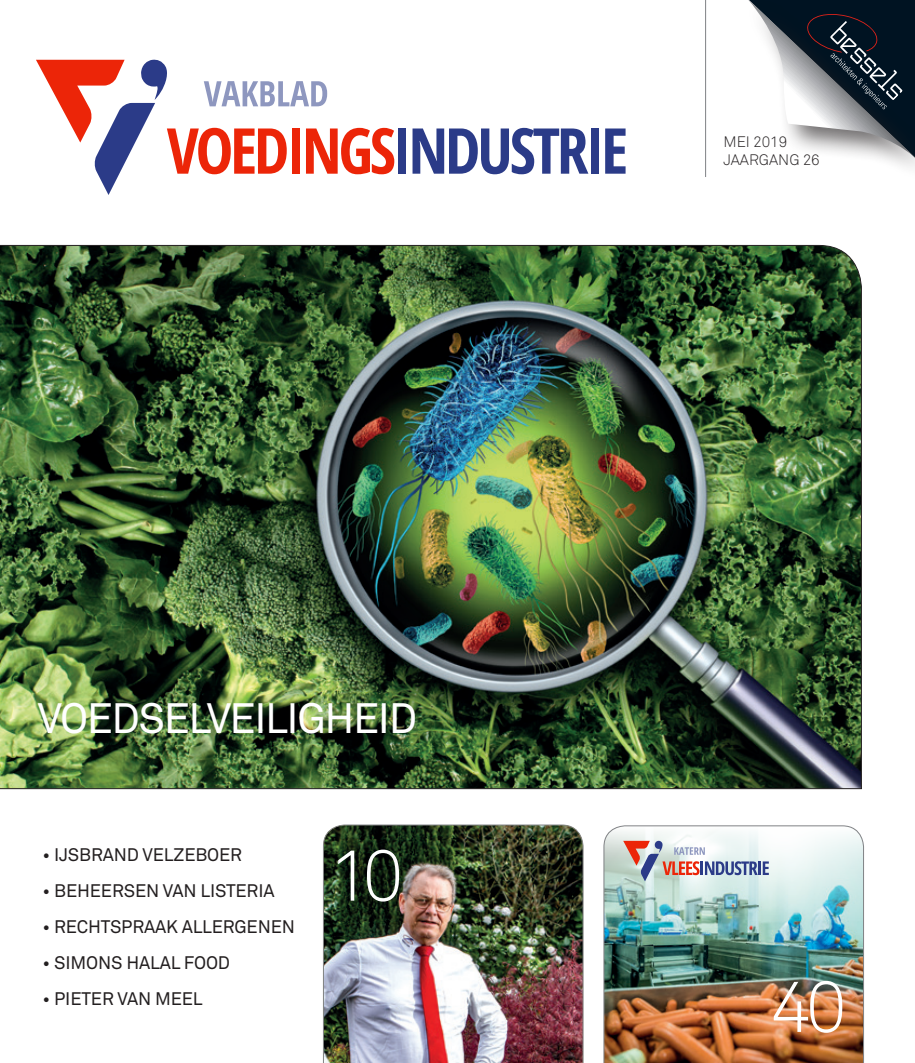
<style>
.page{position:relative;width:915px;height:1063px;background:#fff}
.page>*{position:absolute;margin:0;border:0;box-sizing:border-box;transform-origin:0 0}
.t1{font:300 72px "Akkurat";color:#fff}
.t2{font:42px "Akkurat";letter-spacing:-.035em;color:#fff}
.t3{font:18px "Akkurat";letter-spacing:-.01em;color:#231f20}
.t4{font:300 15px/18px "Akkurat";color:#231f20}
</style>
<div class="page">
<img style="left:323px;top:824px;width:260px;height:239px">
<img style="left:0;top:245px;width:861px;height:544px">
<hr style="left:705px;top:0;width:1px;height:177px;background:#808285">
<div style="left:398px;top:129px;width:8px;height:45px;background:#2b3b88"></div>
<svg style="left:412px;top:128px;width:176px;height:46px"></svg>
<div style="left:590px;top:129px;width:8px;height:45px;background:#2b3b88"></div>
<svg style="left:605px;top:129px;width:20px;height:45px"></svg>
<svg style="left:36px;top:59px;width:358px;height:136px"></svg>
<img style="left:603px;top:825px;width:261px;height:238px">
<svg style="left:748px;top:0;width:166px;height:158px"></svg>
<h2 class="t2" style="left:38px;top:692px;width:381px">VOEDSELVEILIGHEID</h2>
<p class="t4" style="left:723px;top:133px;width:98px">MEI 2019<br>JAARGANG 26</p>
<p class="t3" style="left:43px;top:843px;width:201px">• IJSBRAND VELZEBOER</p>
<p class="t3" style="left:43px;top:879px;width:233px">• BEHEERSEN VAN LISTERIA</p>
<p class="t3" style="left:43px;top:915px;width:254px">• RECHTSPRAAK ALLERGENEN</p>
<p class="t3" style="left:43px;top:951px;width:189px">• SIMONS HALAL FOOD</p>
<p class="t3" style="left:43px;top:987px;width:162px">• PIETER VAN MEEL</p>
<h1 class="t1" style="left:769px;top:961px;width:78px">40</h1>
<h1 class="t1" style="left:329px;top:830px;width:75px">10</h1>
</div>
